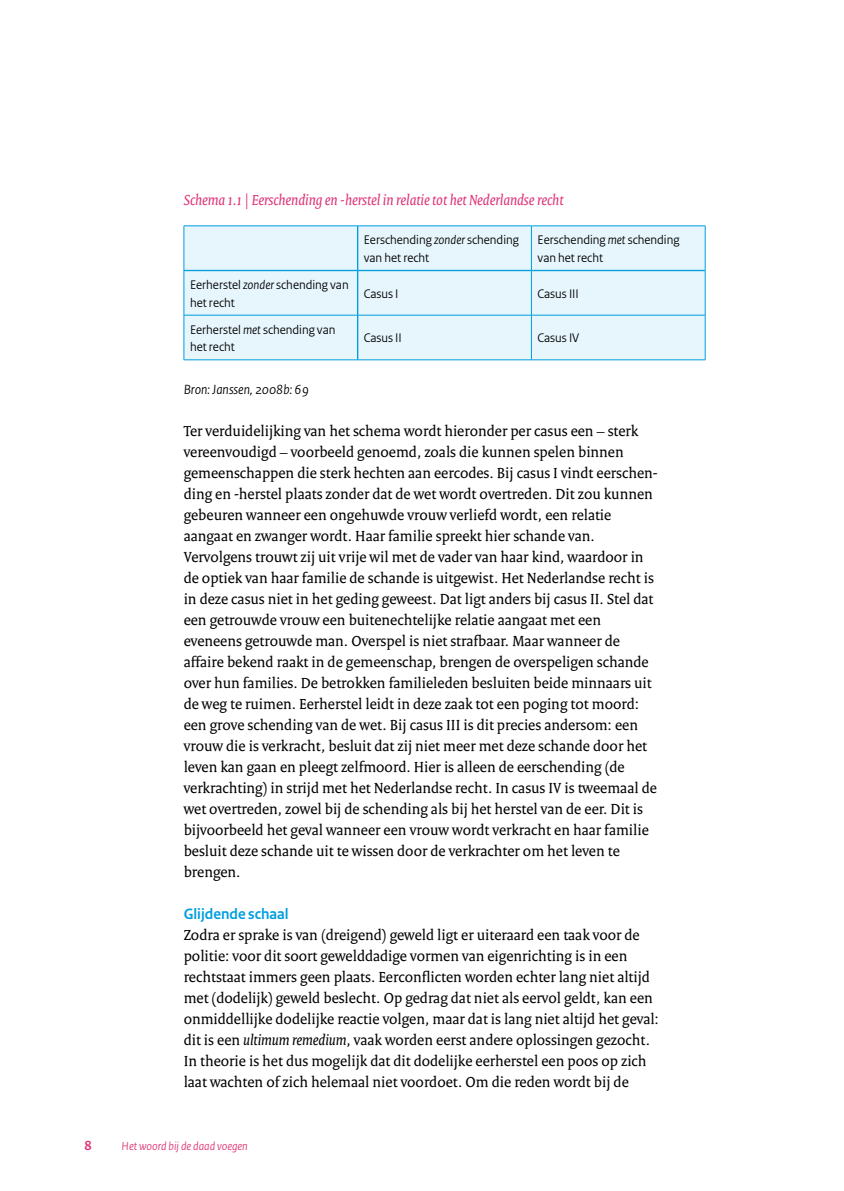
<style>
.page{position:relative;width:844px;height:1191px;background:#fff}
.page>*{position:absolute;margin:0;border:0;box-sizing:border-box;transform-origin:0 0}
.t1{font:15.75px/21px "Rijksoverheid Serif";color:#000}
.t2{font:italic 15.75px "Rijksoverheid Serif";color:#de3476}
.t3{font:700 15.75px "Rijksoverheid Sans";color:#009ede}
.t4{font:italic 14px "Rijksoverheid Sans";color:#000}
.t5{font:700 14px "Rijksoverheid Sans";color:#de3476}
.t6{font:13.12px/17.5px "Rijksoverheid Sans";color:#000}
.t7{font:italic 12.25px "Rijksoverheid Sans";color:#de3476}
.s1{font-style:italic}
</style>
<div class="page">
<div style="left:184px;top:226px;width:520px;height:133px;background:#e7f6fd"></div>
<hr style="left:357px;top:270px;width:174px;height:1px;background:#fff">
<hr style="left:184px;top:225px;width:173px;height:1px;background:#009ede">
<hr style="left:183px;top:226px;width:1px;height:44px;background:#009ede">
<hr style="left:357px;top:225px;width:174px;height:1px;background:#009ede">
<hr style="left:531px;top:225px;width:174px;height:1px;background:#009ede">
<hr style="left:531px;top:226px;width:1px;height:44px;background:#009ede">
<hr style="left:704px;top:226px;width:1px;height:44px;background:#009ede">
<hr style="left:183px;top:270px;width:1px;height:45px;background:#009ede">
<hr style="left:531px;top:271px;width:1px;height:44px;background:#009ede">
<hr style="left:704px;top:270px;width:1px;height:45px;background:#009ede">
<hr style="left:184px;top:315px;width:173px;height:1px;background:#009ede">
<hr style="left:183px;top:315px;width:1px;height:44px;background:#009ede">
<hr style="left:357px;top:315px;width:174px;height:1px;background:#009ede">
<hr style="left:531px;top:315px;width:174px;height:1px;background:#009ede">
<hr style="left:531px;top:315px;width:1px;height:44px;background:#009ede">
<hr style="left:704px;top:315px;width:1px;height:44px;background:#009ede">
<hr style="left:184px;top:359px;width:173px;height:1px;background:#009ede">
<hr style="left:357px;top:359px;width:174px;height:1px;background:#009ede">
<hr style="left:531px;top:359px;width:174px;height:1px;background:#009ede">
<hr style="left:357px;top:226px;width:1px;height:44px;background:#009ede">
<hr style="left:184px;top:270px;width:173px;height:1px;background:#009ede">
<hr style="left:358px;top:270px;width:173px;height:1px;background:#009ede">
<hr style="left:357px;top:271px;width:1px;height:44px;background:#009ede">
<hr style="left:531px;top:270px;width:173px;height:1px;background:#009ede">
<hr style="left:357px;top:315px;width:1px;height:44px;background:#009ede">
<p class="t2" style="left:184px;top:190px;width:381px">Schema 1.1 | Eerschending en -herstel in relatie tot het Nederlandse recht</p>
<p class="t6" style="left:364px;top:231px;width:157px">Eerschending <span class="s1">zonder</span> schending van het recht</p>
<p class="t6" style="left:537px;top:231px;width:143px">Eerschending <span class="s1">met</span> schending van het recht</p>
<p class="t6" style="left:190px;top:276px;width:160px">Eerherstel <span class="s1">zonder</span> schending van het recht</p>
<p class="t6" style="left:363px;top:285px;width:36px">Casus I</p>
<p class="t6" style="left:537px;top:285px;width:43px">Casus III</p>
<p class="t6" style="left:190px;top:321px;width:147px">Eerherstel <span class="s1">met</span> schending van het recht</p>
<p class="t6" style="left:363px;top:329px;width:40px">Casus II</p>
<p class="t6" style="left:537px;top:329px;width:43px">Casus IV</p>
<p class="t4" style="left:184px;top:381px;width:127px">Bron: Janssen, 2008b: 69</p>
<p class="t1" style="left:184px;top:420px;width:475px">Ter verduidelijking van het schema wordt hieronder per casus een – sterk vereenvoudigd – voorbeeld genoemd, zoals die kunnen spelen binnen gemeenschappen die sterk hechten aan eercodes. Bij casus I vindt eerschen&shy;ding en -herstel plaats zonder dat de wet wordt overtreden. Dit zou kunnen gebeuren wanneer een ongehuwde vrouw verliefd wordt, een relatie aangaat en zwanger wordt. Haar familie spreekt hier schande van.<br>Vervolgens trouwt zij uit vrije wil met de vader van haar kind, waardoor in de optiek van haar familie de schande is uitgewist. Het Nederlandse recht is in deze casus niet in het geding geweest. Dat ligt anders bij casus II. Stel dat een getrouwde vrouw een buitenechtelijke relatie aangaat met een eveneens getrouwde man. Overspel is niet strafbaar. Maar wanneer de affaire bekend raakt in de gemeenschap, brengen de overspeligen schande over hun families. De betrokken familieleden besluiten beide minnaars uit de weg te ruimen. Eerherstel leidt in deze zaak tot een poging tot moord: een grove schending van de wet. Bij casus III is dit precies andersom: een vrouw die is verkracht, besluit dat zij niet meer met deze schande door het leven kan gaan en pleegt zelfmoord. Hier is alleen de eerschending (de verkrachting) in strijd met het Nederlandse recht. In casus IV is tweemaal de wet overtreden, zowel bij de schending als bij het herstel van de eer. Dit is bijvoorbeeld het geval wanneer een vrouw wordt verkracht en haar familie besluit deze schande uit te wissen door de verkrachter om het leven te brengen.</p>
<p class="t3" style="left:184px;top:904px;width:106px">Glijdende schaal</p>
<p class="t1" style="left:184px;top:924px;width:476px">Zodra er sprake is van (dreigend) geweld ligt er uiteraard een taak voor de politie: voor dit soort gewelddadige vormen van eigenrichting is in een rechtstaat immers geen plaats. Eerconflicten worden echter lang niet altijd met (dodelijk) geweld beslecht. Op gedrag dat niet als eervol geldt, kan een onmiddellijke dodelijke reactie volgen, maar dat is lang niet altijd het geval: dit is een <span class="s1">ultimum remedium</span>, vaak worden eerst andere oplossingen gezocht.<br>In theorie is het dus mogelijk dat dit dodelijke eerherstel een poos op zich laat wachten of zich helemaal niet voordoet. Om die reden wordt bij de</p>
<p class="t5" style="left:84px;top:1137px;width:9px">8</p>
<p class="t7" style="left:122px;top:1139px;width:128px">Het woord bij de daad voegen</p>
</div>
